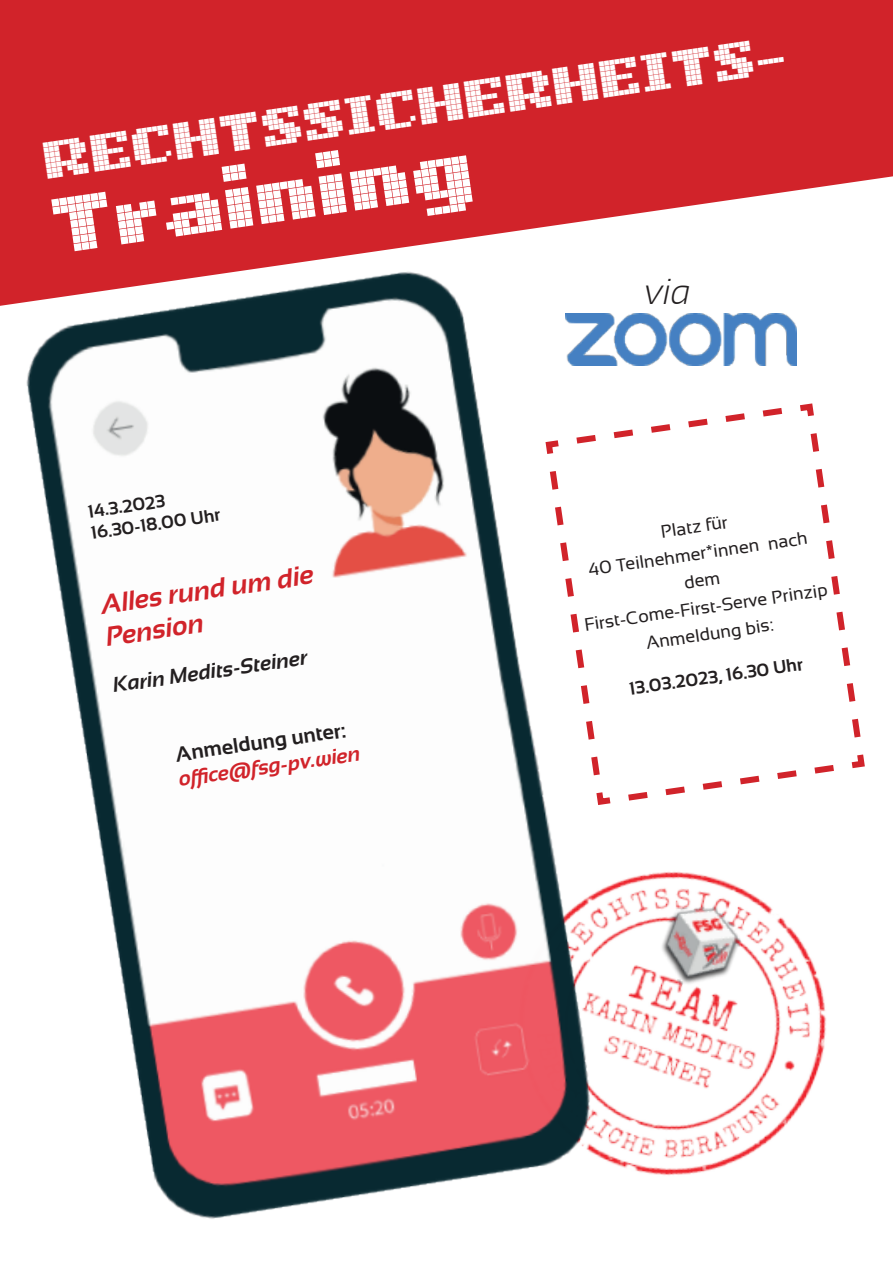
<style>
.page{position:relative;width:893px;height:1263px;background:#fff}
.page>*{position:absolute;margin:0;border:0;box-sizing:border-box;transform-origin:0 0}
.t1{font:900 63px "Unibody 8 Pro";color:#fff}
.t2{font:900 42px "Unibody 8 Pro";color:#fff}
.t3{font:italic 300 36px "Sansation";color:#231f20}
.t4{font:italic 700 27px/32.5px "Sansation";color:#d1232a}
.t5{font:italic 700 21px "Sansation";color:#231f20}
.t6{font:italic 700 21px "Sansation";color:#d1232a}
.t7{font:700 21px "Sansation";color:#231f20}
.t8{font:18px/27px "Sansation";color:#231f20;text-align:center}
.t9{font:700 18px "Sansation";color:#231f20}
</style>
<div class="page">
<img style="left:615px;top:871px;width:211px;height:305px">
<svg style="left:0;top:0;width:893px;height:306px;fill:#d1232a"></svg>
<img style="left:4px;top:258px;width:611px;height:961px">
<img style="left:566px;top:313px;width:231px;height:53px">
<svg style="left:542px;top:400px;width:323px;height:408px"></svg>
<p class="t2" style="left:40px;top:126px;width:742px;rotate:-8deg">RECHTSSICHERHEITS-</p>
<p class="t1" style="left:48px;top:175px;width:427px;rotate:-8deg">Training</p>
<p class="t9" style="left:86px;top:502px;width:79px;rotate:-8deg">14.3.2023</p>
<p class="t9" style="left:90px;top:523px;width:132px;rotate:-8deg">16.30-18.00 Uhr</p>
<p class="t4" style="left:99px;top:588px;width:216px;rotate:-8deg">Alles rund um die<br>Pension</p>
<p class="t5" style="left:111px;top:673px;width:198px;rotate:-8deg">Karin Medits-Steiner</p>
<p class="t7" style="left:174px;top:742px;width:173px;rotate:-8deg">Anmeldung unter:</p>
<p class="t6" style="left:177px;top:767px;width:185px;rotate:-8deg">offi ce@fsg-pv.wien</p>
<p class="t3" style="left:645px;top:271px;width:48px">via</p>
<p class="t8" style="left:659px;top:518px;width:69px;rotate:-8deg">Platz für</p>
<p class="t8" style="left:587px;top:555px;width:223px;rotate:-8deg">40 Teilnehmer*innen nach dem</p>
<p class="t8" style="left:582px;top:611px;width:247px;rotate:-8deg">First-Come-First-Serve Prinzip<br>Anmeldung bis:</p>
<p class="t9" style="left:628px;top:679px;width:177px;rotate:-8deg">13.03.2023, 16.30 Uhr</p>
</div>
